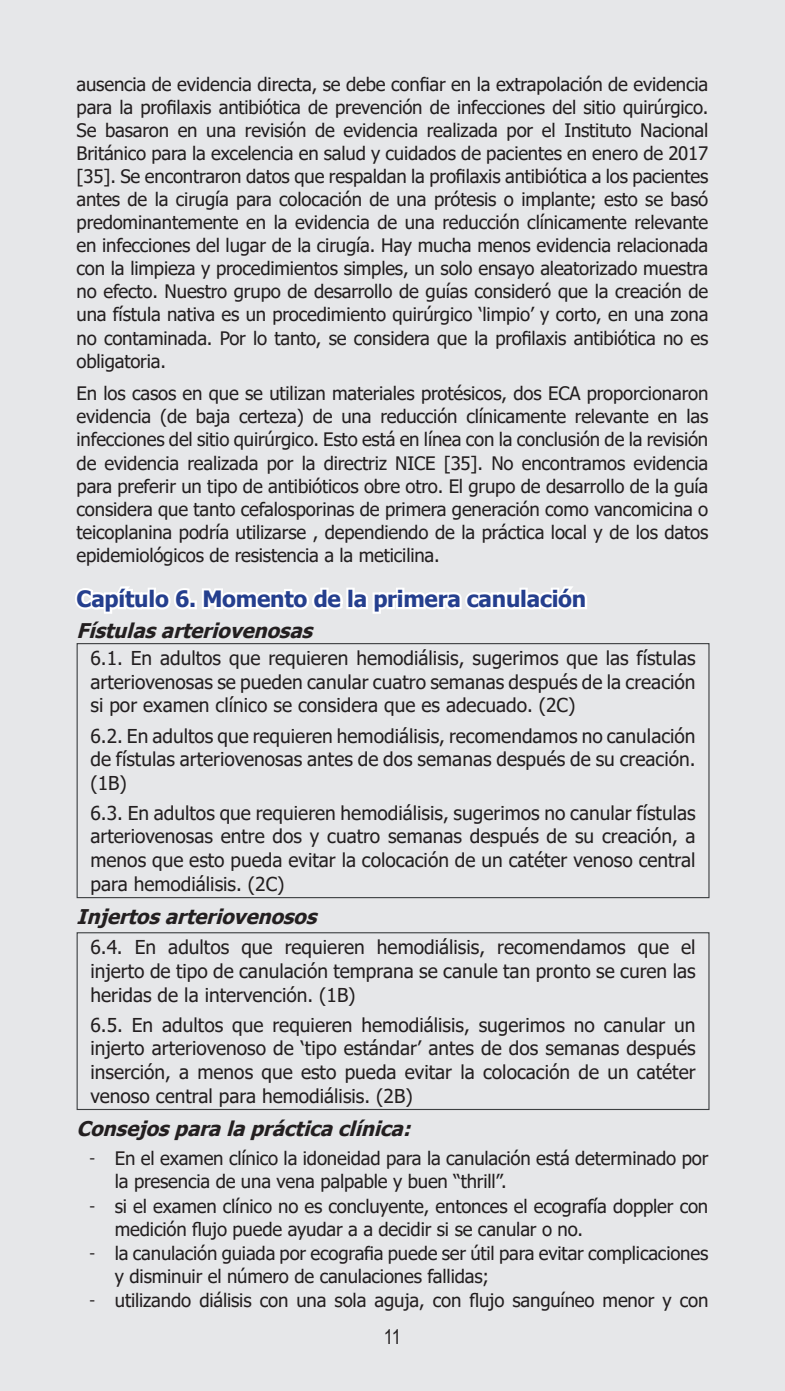
<style>
.page{position:relative;width:785px;height:1391px;background:#fff}
.page>*{position:absolute;margin:0;border:0;box-sizing:border-box;transform-origin:0 0}
.Rode_Titel{font:700 22.5px "Tahoma";letter-spacing:-.01em;color:#253f8e}
.Advice_Rationale_Tit{font:italic 700 20.25px "Tahoma";color:#231f20}
.t1{font:20.25px "Arial Narrow";color:#231f20}
.Kader_normal{font:19.12px/23.6px "Tahoma";color:#231f20;text-align:justify}
.t2{font:18.45px/23.2px "Tahoma";letter-spacing:-.01em;color:#231f20}
.s1{font-family:"Calibri"}
</style>
<div class="page">
<div style="left:0;top:0;width:784px;height:1390px;background:#e6e7e9"></div>
<svg style="left:75px;top:586px;width:512px;height:28px"></svg>
<div style="left:77px;top:643px;width:632px;height:255px;border:1px solid #3c3f41"></div>
<div style="left:77px;top:932px;width:632px;height:178px;border:1px solid #3c3f41"></div>
<p class="t2" style="left:77px;top:73px;width:633px;text-align:justify">ausencia de evidencia directa, se debe confiar en la extrapolación de evidencia para la profilaxis antibiótica de prevención de infecciones del sitio quirúrgico.<br>Se basaron en una revisión de evidencia realizada por el Instituto Nacional Británico para la excelencia en salud y cuidados de pacientes en enero de 2017 [35]. Se encontraron datos que respaldan la profilaxis antibiótica a los pacientes antes de la cirugía para colocación de una prótesis o implante; esto se basó predominantemente en la evidencia de una reducción clínicamente relevante en infecciones del lugar de la cirugía. Hay mucha menos evidencia relacionada con la limpieza y procedimientos simples, un solo ensayo aleatorizado muestra no efecto. Nuestro grupo de desarrollo de guías consideró que la creación de una fístula nativa es un procedimiento quirúrgico ‘limpio’ y corto, en una zona no contaminada. Por lo tanto, se considera que la profilaxis antibiótica no es obligatoria.</p>
<p class="t2" style="left:77px;top:383px;width:633px;text-align:justify">En los casos en que se utilizan materiales protésicos, dos ECA proporcionaron evidencia (de baja certeza) de una reducción clínicamente relevante en las infecciones del sitio quirúrgico. Esto está en línea con la conclusión de la revisión de evidencia realizada por la directriz NICE [35]. No encontramos evidencia para preferir un tipo de antibióticos obre otro. El grupo de desarrollo de la guía considera que tanto cefalosporinas de primera generación como vancomicina o teicoplanina podría utilizarse , dependiendo de la práctica local y de los datos epidemiológicos de resistencia a la meticilina.</p>
<p class="Rode_Titel" style="left:77px;top:583px;width:511px">Capítulo 6. Momento de la primera canulación</p>
<p class="Advice_Rationale_Tit" style="left:77px;top:616px;width:245px">Fístulasarteriovenosas</p>
<p class="Kader_normal" style="left:90px;top:647px;width:606px">6.1. En adultos que requieren hemodiálisis, sugerimos que las fístulas arteriovenosas se pueden canular cuatro semanas después de la creación si por examen clínico se considera que es adecuado. (2C)</p>
<p class="Kader_normal" style="left:90px;top:724px;width:606px">6.2. En adultos que requieren hemodiálisis, recomendamos no canulación de fístulas arteriovenosas antes de dos semanas después de su creación. (1B)</p>
<p class="Kader_normal" style="left:90px;top:802px;width:606px">6.3. En adultos que requieren hemodiálisis, sugerimos no canular fístulas arteriovenosas entre dos y cuatro semanas después de su creación, a menos que esto pueda evitar la colocación de un catéter venoso central para hemodiálisis. (2C)</p>
<p class="Advice_Rationale_Tit" style="left:77px;top:902px;width:249px">Injertosarteriovenosos</p>
<p class="Kader_normal" style="left:90px;top:936px;width:606px">6.4. En adultos que requieren hemodiálisis, recomendamos que el injerto de tipo de canulación temprana se canule tan pronto se curen las heridas de la intervención. (1B)</p>
<p class="Kader_normal" style="left:90px;top:1013px;width:606px">6.5. En adultos que requieren hemodiálisis, sugerimos no canular un injerto arteriovenoso de ‘tipo estándar’ antes de dos semanas después inserción, a menos que esto pueda evitar la colocación de un catéter venoso central para hemodiálisis. (2B)</p>
<p class="Advice_Rationale_Tit" style="left:77px;top:1114px;width:343px">Consejosparalaprácticaclínica:</p>
<p class="t2" style="left:115px;top:1147px;width:595px;text-indent:-26px"><span class="s1">ͳ</span> En el examen clínico la idoneidad para la canulación está determinado por la presencia de una vena palpable y buen “thrill”.</p>
<p class="t2" style="left:115px;top:1195px;width:595px;text-indent:-26px"><span class="s1">ͳ</span> si el examen clínico no es concluyente, entonces el ecografía doppler con medición flujo puede ayudar a a decidir si se canular o no.</p>
<p class="t2" style="left:115px;top:1242px;width:595px;text-indent:-26px"><span class="s1">ͳ</span> la canulación guiada por ecografia puede ser útil para evitar complicaciones y disminuir el número de canulaciones fallidas;</p>
<p class="t2" style="left:89px;top:1290px;width:620px"><span class="s1">ͳ</span> utilizando diálisis con una sola aguja, con flujo sanguíneo menor y con</p>
<p class="t1" style="left:384px;top:1321px;width:19px">11</p>
</div>
